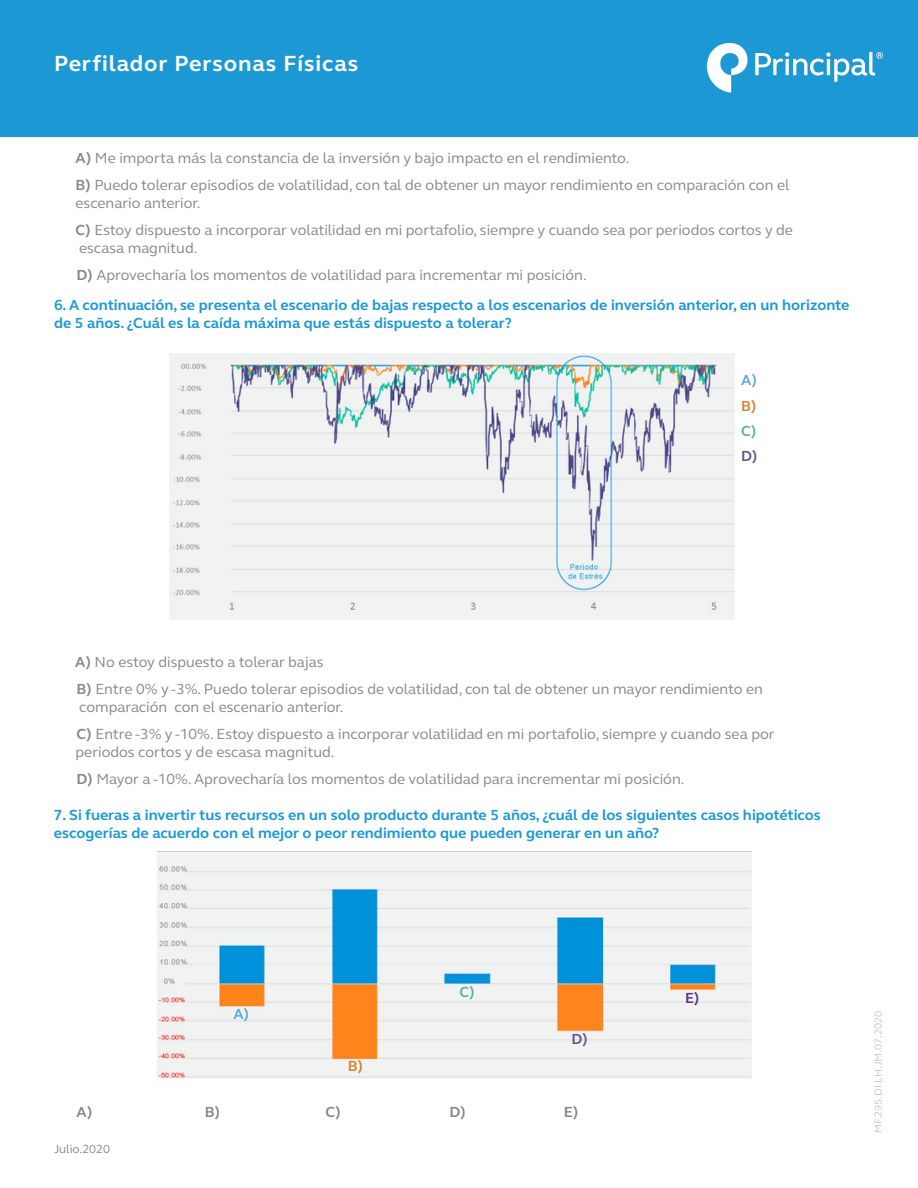
<style>
.page{position:relative;width:918px;height:1188px;background:#fff}
.page>*{position:absolute;margin:0;border:0;box-sizing:border-box;transform-origin:0 0}
.t1{font:700 22.5px "FS Elliot Pro";letter-spacing:.04em;color:#fff}
.t2{font:15px/27px "FS Elliot Pro";color:#878787}
.t3{font:700 15px/18px "FS Elliot Pro";color:#1c98d5}
.t4{font:700 15px "FS Elliot Pro";color:#878787}
.t5{font:700 15px "FS Elliot Pro";color:#60a6d9}
.t6{font:700 15px "FS Elliot Pro";color:#d68331}
.t7{font:700 15px "FS Elliot Pro";color:#5eaf96}
.t8{font:700 15px "FS Elliot Pro";color:#5b5a8f}
.t9{font:700 15px "FS Elliot Pro";color:#5b367b}
.t10{font:12px "FS Elliot Pro";color:#878787}
.t11{font:10.5px "FS Elliot Pro";color:#c6c6c6}
.s1{font-weight:700}
</style>
<div class="page">
<div style="left:0;top:0;width:918px;height:136px;background:#1c98d5"></div>
<svg style="left:707px;top:43px;width:40px;height:50px"></svg>
<svg style="left:755px;top:52px;width:128px;height:30px"></svg>
<img style="left:170px;top:354px;width:565px;height:265px">
<img style="left:158px;top:851px;width:593px;height:227px">
<h1 class="t1" style="left:54px;top:48px;width:306px">Perfilador Personas Físicas</h1>
<p class="t2" style="left:76px;top:144px;width:715px"><span class="s1">A)</span> Me importa más la constancia de la inversión y bajo impacto en el rendimiento.<br><span class="s1">B)</span> Puedo tolerar episodios de volatilidad, con tal de obtener un mayor rendimiento en comparación con el</p>
<p class="t2" style="left:76px;top:189px;width:719px">escenario anterior.<br><span class="s1">C)</span> Estoy dispuesto a incorporar volatilidad en mi portafolio, siempre y cuando sea por periodos cortos y de</p>
<p class="t2" style="left:77px;top:234px;width:512px">escasa magnitud.<br><span class="s1">D)</span> Aprovecharía los momentos de volatilidad para incrementar mi posición.</p>
<p class="t3" style="left:54px;top:295px;width:797px">6. A continuación, se presenta el escenario de bajas respecto a los escenarios de inversión anterior, en un horizonte de 5 años. ¿Cuál es la caída máxima que estás dispuesto a tolerar?</p>
<p class="t5" style="left:741px;top:370px;width:17px">A)</p>
<p class="t6" style="left:741px;top:395px;width:17px">B)</p>
<p class="t7" style="left:741px;top:421px;width:17px">C)</p>
<p class="t8" style="left:741px;top:446px;width:18px">D)</p>
<p class="t2" style="left:75px;top:648px;width:689px"><span class="s1">A)</span> No estoy dispuesto a tolerar bajas<br><span class="s1">B)</span> Entre 0% y -3%. Puedo tolerar episodios de volatilidad, con tal de obtener un mayor rendimiento en</p>
<p class="t2" style="left:77px;top:693px;width:700px">comparación con el escenario anterior.<br><span class="s1">C)</span> Entre -3% y -10%. Estoy dispuesto a incorporar volatilidad en mi portafolio, siempre y cuando sea por</p>
<p class="t2" style="left:76px;top:738px;width:610px">periodos cortos y de escasa magnitud.<br><span class="s1">D)</span> Mayor a -10%. Aprovecharía los momentos de volatilidad para incrementar mi posición.</p>
<p class="t3" style="left:54px;top:805px;width:768px">7. Si fueras a invertir tus recursos en un solo producto durante 5 años, ¿cuál de los siguientes casos hipotéticos escogerías de acuerdo con el mejor o peor rendimiento que pueden generar en un año?</p>
<p class="t5" style="left:233px;top:1004px;width:17px">A)</p>
<p class="t6" style="left:348px;top:1056px;width:17px">B)</p>
<p class="t7" style="left:460px;top:982px;width:17px">C)</p>
<p class="t8" style="left:571px;top:1028px;width:18px">D)</p>
<p class="t4" style="left:77px;top:1102px;width:17px">A)</p>
<p class="t4" style="left:205px;top:1102px;width:17px">B)</p>
<p class="t4" style="left:325px;top:1102px;width:17px">C)</p>
<p class="t4" style="left:450px;top:1102px;width:18px">D)</p>
<p class="t4" style="left:564px;top:1102px;width:16px">E)</p>
<p class="t10" style="left:54px;top:1140px;width:58px">Julio.2020</p>
<p class="t9" style="left:685px;top:987px;width:16px">E)</p>
<p class="t11" style="left:871px;top:1133px;width:124px;rotate:-90deg">MF.295.DI.LH.JM.07.2020</p>
</div>
